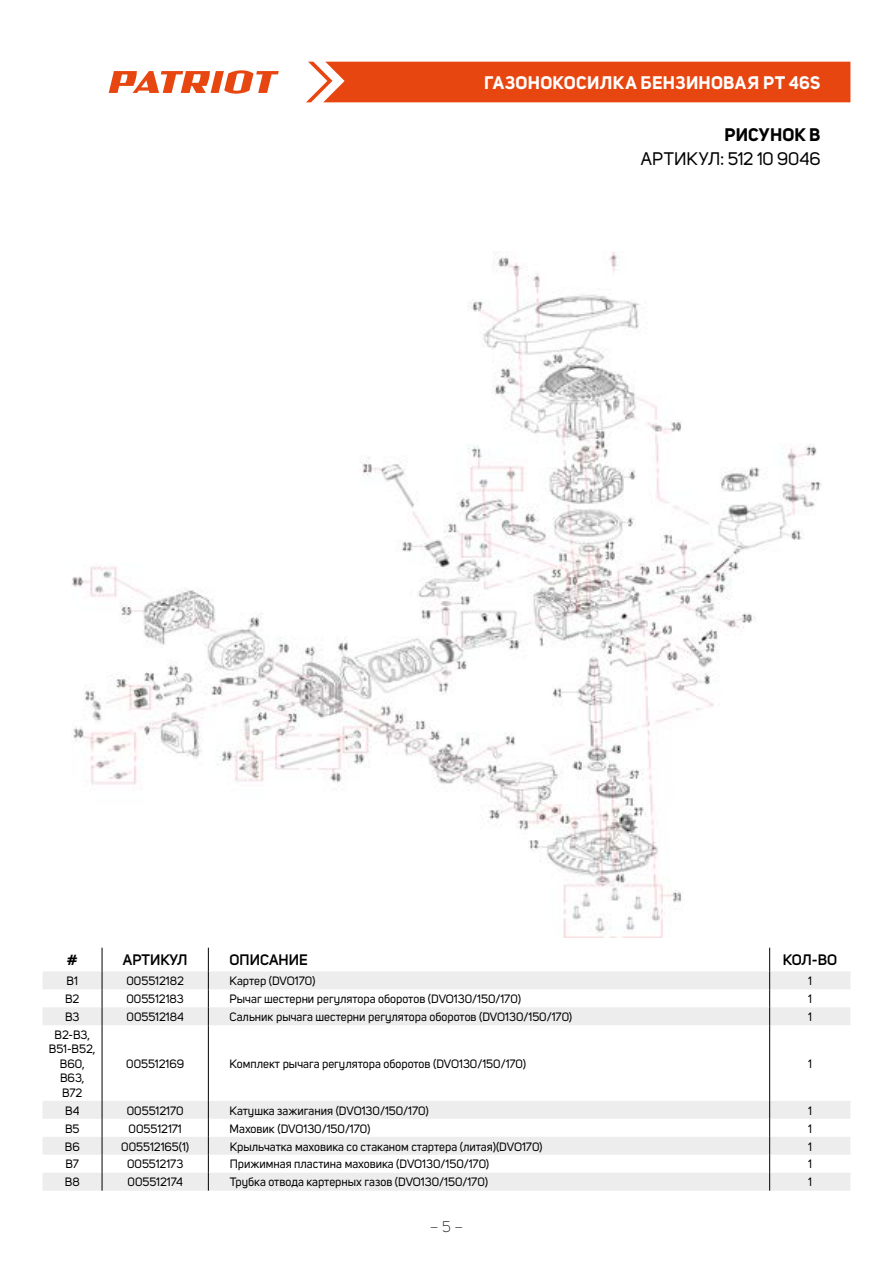
<style>
.page{position:relative;width:893px;height:1263px;background:#fff}
.page>*{position:absolute;margin:0;border:0;box-sizing:border-box;transform-origin:0 0}
.t1{font:700 18px "Uni Sans";letter-spacing:.02em;color:#fff}
.t2{font:18px "Uni Sans";letter-spacing:-.005em;color:#000}
.t3{font:700 18px "Uni Sans";letter-spacing:.01em;color:#000}
.t4{font:600 15px "Uni Sans";color:#000}
.t5{font:300 15px "Uni Sans";color:#000}
.t6{font:12px/14.4px "Uni Sans";color:#000;text-align:center}
</style>
<div class="page">
<div style="left:306px;top:62px;width:544px;height:40px;background:#e84610"></div>
<svg style="left:109px;top:70px;width:170px;height:24px"></svg>
<svg style="left:43px;top:971px;width:807px;height:220px"></svg>
<svg style="left:102px;top:948px;width:1px;height:77px"></svg>
<svg style="left:208px;top:948px;width:1px;height:77px"></svg>
<svg style="left:769px;top:948px;width:1px;height:77px"></svg>
<hr style="left:102px;top:1025px;width:1px;height:76px;background:#000">
<hr style="left:208px;top:1025px;width:1px;height:76px;background:#000">
<hr style="left:769px;top:1025px;width:1px;height:76px;background:#000">
<svg style="left:102px;top:1101px;width:1px;height:90px"></svg>
<svg style="left:208px;top:1101px;width:1px;height:90px"></svg>
<svg style="left:769px;top:1101px;width:1px;height:90px"></svg>
<img style="left:72px;top:252px;width:749px;height:685px">
<h1 class="t1" style="left:484px;top:72px;width:338px">ГАЗОНОКОСИЛКА БЕНЗИНОВАЯ PT 46S</h1>
<h1 class="t3" style="left:724px;top:123px;width:98px">РИСУНОК B</h1>
<h1 class="t2" style="left:641px;top:148px;width:181px">АРТИКУЛ: 512 10 9046</h1>
<p class="t4" style="left:67px;top:951px;width:12px">#</p>
<p class="t4" style="left:123px;top:951px;width:66px">АРТИКУЛ</p>
<p class="t4" style="left:230px;top:951px;width:80px">ОПИСАНИЕ</p>
<p class="t4" style="left:783px;top:951px;width:56px">КОЛ-ВО</p>
<p class="t6" style="left:67px;top:974px;width:13px">B1</p>
<p class="t6" style="left:127px;top:974px;width:59px">005512182</p>
<p class="t6" style="left:230px;top:974px;width:87px">Картер (DVO170)</p>
<p class="t6" style="left:808px;top:974px;width:5px">1</p>
<p class="t6" style="left:65px;top:992px;width:16px">B2</p>
<p class="t6" style="left:126px;top:992px;width:59px">005512183</p>
<p class="t6" style="left:230px;top:992px;width:293px">Рычаг шестерни регулятора оборотов (DVO130/150/170)</p>
<p class="t6" style="left:808px;top:992px;width:5px">1</p>
<p class="t6" style="left:65px;top:1010px;width:16px">B3</p>
<p class="t6" style="left:127px;top:1010px;width:59px">005512184</p>
<p class="t6" style="left:230px;top:1010px;width:344px">Сальник рычага шестерни регулятора оборотов (DVO130/150/170)</p>
<p class="t6" style="left:808px;top:1010px;width:5px">1</p>
<p class="t6" style="left:49px;top:1028px;width:48px">B2-B3,<br>B51-B52,<br>B60,<br>B63,<br>B72</p>
<p class="t6" style="left:126px;top:1056px;width:59px">005512169</p>
<p class="t6" style="left:230px;top:1056px;width:298px">Комплект рычага регулятора оборотов (DVO130/150/170)</p>
<p class="t6" style="left:808px;top:1056px;width:5px">1</p>
<p class="t6" style="left:65px;top:1103px;width:16px">B4</p>
<p class="t6" style="left:127px;top:1103px;width:58px">005512170</p>
<p class="t6" style="left:230px;top:1103px;width:201px">Катушка зажигания (DVO130/150/170)</p>
<p class="t6" style="left:808px;top:1103px;width:5px">1</p>
<p class="t6" style="left:65px;top:1121px;width:16px">B5</p>
<p class="t6" style="left:129px;top:1121px;width:55px">005512171</p>
<p class="t6" style="left:230px;top:1121px;width:142px">Маховик (DVO130/150/170)</p>
<p class="t6" style="left:808px;top:1121px;width:5px">1</p>
<p class="t6" style="left:65px;top:1139px;width:16px">B6</p>
<p class="t6" style="left:121px;top:1139px;width:69px">005512165(1)</p>
<p class="t6" style="left:230px;top:1139px;width:314px">Крыльчатка маховика со стаканом стартера (литая)(DVO170)</p>
<p class="t6" style="left:808px;top:1139px;width:5px">1</p>
<p class="t6" style="left:66px;top:1157px;width:15px">B7</p>
<p class="t6" style="left:127px;top:1157px;width:58px">005512173</p>
<p class="t6" style="left:230px;top:1157px;width:261px">Прижимная пластина маховика (DVO130/150/170)</p>
<p class="t6" style="left:808px;top:1157px;width:5px">1</p>
<p class="t6" style="left:65px;top:1175px;width:16px">B8</p>
<p class="t6" style="left:128px;top:1175px;width:57px">005512174</p>
<p class="t6" style="left:230px;top:1175px;width:260px">Трубка отвода картерных газов (DVO130/150/170)</p>
<p class="t6" style="left:808px;top:1175px;width:5px">1</p>
<p class="t5" style="left:430px;top:1218px;width:35px">– 5 –</p>
</div>
